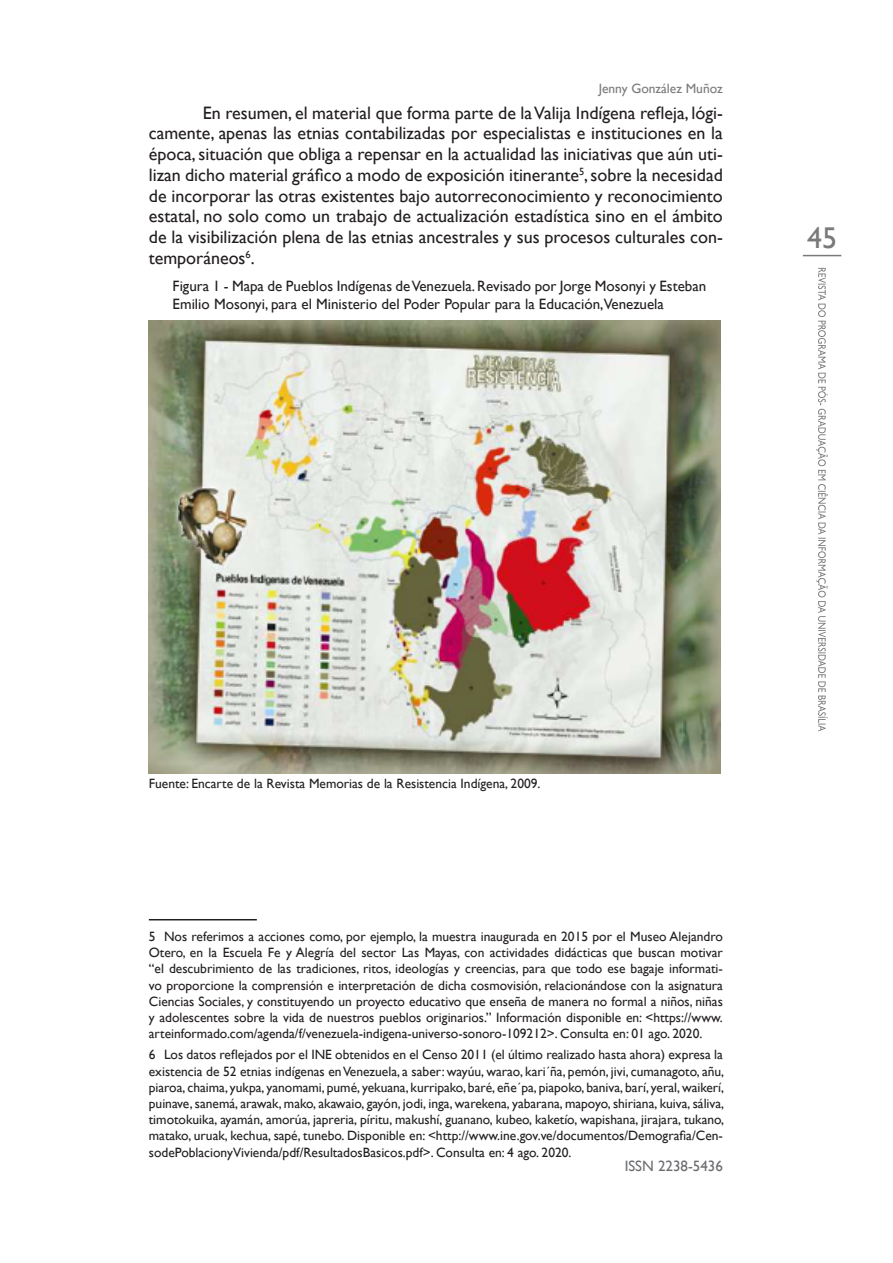
<style>
.page{position:relative;width:893px;height:1263px;background:#fff}
.page>*{position:absolute;margin:0;border:0;box-sizing:border-box;transform-origin:0 0}
.t1{font:30px "Gill Sans";color:#797a79}
.t2{font:18px/20.7px "Gill Sans";color:#231f20;text-align:justify}
.Museologia_Pamela{font:15px/18px "Gill Sans";color:#231f20}
.t3{font:15px "Gill Sans";color:#6c6d70}
.rodapé_museu_Pamela{font:13.5px/16.2px "Gill Sans";color:#231f20;text-align:justify}
.Museologia_Pamela-2{font:13.5px "Gill Sans";color:#231f20}
.t4{font:13.5px "Gill Sans";color:#797a79}
</style>
<div class="page">
<svg style="left:816px;top:268px;width:12px;height:463px"></svg>
<hr style="left:803px;top:255px;width:38px;height:1px;background:#797a79">
<hr style="left:149px;top:919px;width:108px;height:1px;background:#231f20">
<img style="left:149px;top:321px;width:572px;height:453px">
<p class="t4" style="left:599px;top:81px;width:125px">Jenny González Muñoz</p>
<p class="t2" style="left:149px;top:103px;width:576px;text-indent:54px">En resumen, el material que forma parte de la Valija Indígena refleja, lógi&shy;camente, apenas las etnias contabilizadas por especialistas e instituciones en la época, situación que obliga a repensar en la actualidad las iniciativas que aún uti&shy;lizan dicho material gráfico a modo de exposición itinerante<sup>5</sup>, sobre la necesidad de incorporar las otras existentes bajo autorreconocimiento y reconocimiento estatal, no solo como un trabajo de actualización estadística sino en el ámbito de la visibilización plena de las etnias ancestrales y sus procesos culturales con&shy;temporáneos<sup>6</sup>.</p>
<p class="Museologia_Pamela" style="left:173px;top:277px;width:535px">Figura 1 - Mapa de Pueblos Indígenas de Venezuela. Revisado por Jorge Mosonyi y Esteban<br>Emilio Mosonyi, para el Ministerio del Poder Popular para la Educación,Venezuela</p>
<h1 class="t1" style="left:807px;top:221px;width:31px">45</h1>
<p class="Museologia_Pamela-2" style="left:149px;top:775px;width:393px">Fuente: Encarte de la Revista Memorias de la Resistencia Indígena, 2009.</p>
<p class="rodapé_museu_Pamela" style="left:149px;top:928px;width:576px">5 Nos referimos a acciones como, por ejemplo, la muestra inaugurada en 2015 por el Museo Alejandro Otero, en la Escuela Fe y Alegría del sector Las Mayas, con actividades didácticas que buscan motivar “el descubrimiento de las tradiciones, ritos, ideologías y creencias, para que todo ese bagaje informati&shy;vo proporcione la comprensión e interpretación de dicha cosmovisión, relacionándose con la asignatura Ciencias Sociales, y constituyendo un proyecto educativo que enseña de manera no formal a niños, niñas y adolescentes sobre la vida de nuestros pueblos originarios.” Información disponible en: &lt;https://www. arteinformado.com/agenda/f/venezuela-indigena-universo-sonoro-109212&gt;. Consulta en: 01 ago. 2020.</p>
<p class="rodapé_museu_Pamela" style="left:149px;top:1047px;width:577px">6 Los datos reflejados por el INE obtenidos en el Censo 2011 (el último realizado hasta ahora) expresa la existencia de 52 etnias indígenas en Venezuela, a saber: wayúu, warao, kari´ña, pemón, jivi, cumanagoto, añu, piaroa, chaima, yukpa, yanomami, pumé, yekuana, kurripako, baré, eñe´pa, piapoko, baniva, barí, yeral, waikerí, puinave, sanemá, arawak, mako, akawaio, gayón, jodi, inga, warekena, yabarana, mapoyo, shiriana, kuiva, sáliva, timotokuika, ayamán, amorúa, japreria, píritu, makushí, guanano, kubeo, kaketío, wapishana, jirajara, tukano, matako, uruak, kechua, sapé, tunebo. Disponible en: &lt;http://www.ine.gov.ve/documentos/Demografia/Cen&shy;sodePoblacionyVivienda/pdf/ResultadosBasicos.pdf&gt;. Consulta en: 4 ago. 2020.</p>
<p class="t3" style="left:625px;top:1157px;width:100px">ISSN 2238-5436</p>
</div>
